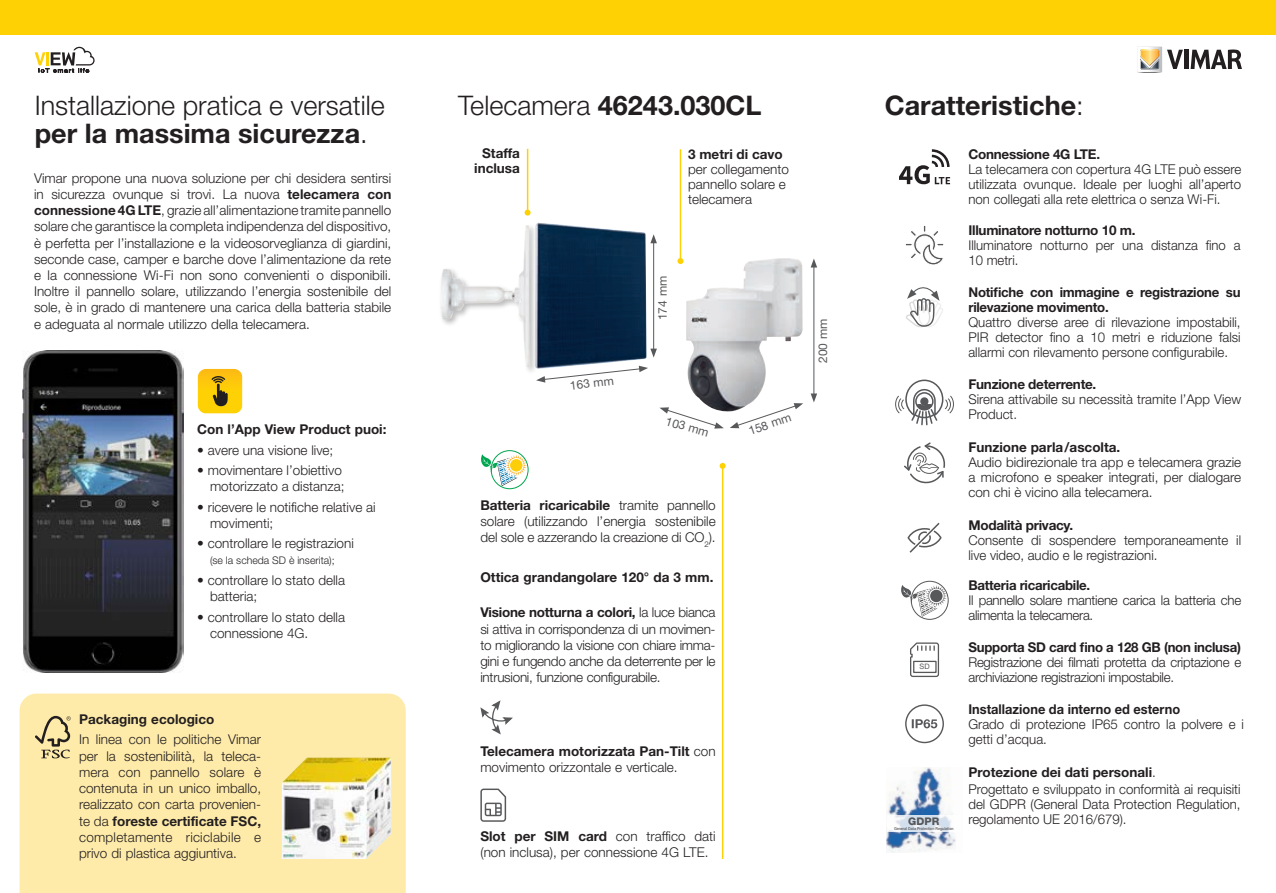
<style>
.page{position:relative;width:1276px;height:893px;background:#fff}
.page>*{position:absolute;margin:0;border:0;box-sizing:border-box;transform-origin:0 0}
.t1{font:300 27px/28.5px "Helvetica Neue LT Std";color:#231f20}
.t2{font:700 27px "Helvetica Neue LT Std";color:#231f20}
.t3{font:300 13.5px/16.2px "Helvetica Neue LT Std";color:#231f20}
.t4{font:700 13.5px/15px "Helvetica Neue LT Std";letter-spacing:-.02em;color:#231f20}
.t5{font:300 13.5px/15px "Helvetica Neue LT Std";letter-spacing:-.02em;color:#231f20}
.t6{font:700 13.5px/15px "Helvetica Neue LT Std";color:#231f20;text-align:center}
.t7{font:700 13.5px "Helvetica Neue LT Std";color:#231f20;scale:.95 1}
.t8{font:12px "Helvetica Neue LT Std";color:#57585a}
.t9{font:300 10.5px "Helvetica Neue LT Std";color:#231f20}
.t10{font:800 10.5px "Helvetica Neue LT Std";color:#57585a}
.t11{font:7.5px "Helvetica Neue LT Std";color:#57585a}
.t12{font:500 4.05px "Helvetica Neue LT Std";color:#57585a;scale:.9 1}
.s1{font-weight:300}
.s2{font-weight:700}
</style>
<div class="page">
<img style="left:537px;top:222px;width:109px;height:144px">
<img style="left:686px;top:258px;width:116px;height:154px">
<svg style="left:1137px;top:47px;width:46px;height:26px"></svg>
<hr style="left:1184px;top:50px;width:4px;height:19px;background:#231f20">
<svg style="left:1190px;top:49px;width:52px;height:20px"></svg>
<svg style="left:35px;top:47px;width:60px;height:25px"></svg>
<div style="left:438px;top:223px;width:99px;height:152px;background:#231f20;opacity:.3"></div>
<img style="left:440px;top:225px;width:89px;height:142px">
<svg style="left:197px;top:368px;width:46px;height:46px;background:#e5bc23"></svg>
<div style="left:20px;top:693px;width:386px;height:200px;background:#ffeba9"></div>
<img style="left:886px;top:767px;width:70px;height:85px">
<svg style="left:887px;top:816px;width:69px;height:16px"></svg>
<svg style="left:905px;top:225px;width:39px;height:40px"></svg>
<svg style="left:906px;top:287px;width:37px;height:40px"></svg>
<div style="left:0;top:0;width:1276px;height:34px;background:#fed105"></div>
<svg style="left:899px;top:149px;width:51px;height:35px"></svg>
<svg style="left:911px;top:719px;width:26px;height:9px"></svg>
<div style="left:905px;top:704px;width:39px;height:39px;border:1px solid #57585a;border-radius:50%"></div>
<svg style="left:904px;top:442px;width:42px;height:42px"></svg>
<img style="left:282px;top:757px;width:109px;height:102px">
<img style="left:22px;top:351px;width:161px;height:321px">
<hr style="left:527px;top:149px;width:1px;height:64px;background:#fed105">
<svg style="left:524px;top:210px;width:6px;height:6px"></svg>
<svg style="left:481px;top:450px;width:47px;height:40px"></svg>
<div style="left:491px;top:450px;width:37px;height:39px;border:1px solid #00a54f;border-radius:50%"></div>
<svg style="left:480px;top:700px;width:33px;height:35px"></svg>
<svg style="left:895px;top:379px;width:59px;height:47px"></svg>
<svg style="left:901px;top:522px;width:47px;height:155px"></svg>
<div style="left:911px;top:581px;width:37px;height:39px;border:1px solid #57585a;border-radius:50%"></div>
<hr style="left:813px;top:265px;width:1px;height:131px;background:#57585a">
<svg style="left:811px;top:259px;width:6px;height:8px"></svg>
<svg style="left:810px;top:393px;width:7px;height:9px"></svg>
<svg style="left:730px;top:403px;width:73px;height:25px"></svg>
<svg style="left:659px;top:407px;width:65px;height:22px"></svg>
<hr style="left:653px;top:241px;width:1px;height:110px;background:#57585a">
<svg style="left:650px;top:234px;width:7px;height:9px"></svg>
<svg style="left:650px;top:349px;width:7px;height:9px"></svg>
<svg style="left:536px;top:366px;width:112px;height:17px"></svg>
<hr style="left:680px;top:149px;width:1px;height:112px;background:#fed105">
<svg style="left:677px;top:258px;width:6px;height:6px"></svg>
<hr style="left:722px;top:466px;width:1px;height:393px;background:#fed105">
<svg style="left:719px;top:463px;width:6px;height:6px"></svg>
<svg style="left:480px;top:789px;width:26px;height:33px"></svg>
<svg style="left:35px;top:716px;width:36px;height:42px;background:#ccbc89"></svg>
<h1 class="t2" style="left:458px;top:89px;width:305px"><span class="s1">Telecamera</span> 46243.030CL</h1>
<h1 class="t1" style="left:35px;top:91px;width:352px">Installazione pratica e versatile <span class="s2">per la massima sicurezza</span>.</h1>
<h1 class="t2" style="left:884px;top:89px;width:200px">Caratteristiche<span class="s1">:</span></h1>
<p class="t6" style="left:474px;top:146px;width:47px">Staffa inclusa</p>
<p class="t6" style="left:688px;top:146px;width:96px">3 metri di cavo</p>
<p class="t3" style="left:688px;top:161px;width:102px;line-height:15px">per collegamento pannello solare e telecamera</p>
<p class="t4" style="left:968px;top:147px;width:133px">Connessione 4G LTE.</p>
<p class="t3" style="left:968px;top:162px;width:274px;line-height:15px;text-align:justify">La telecamera con copertura 4G LTE può essere utilizzata ovunque. Ideale per luoghi all’aperto non collegati alla rete elettrica o senza Wi-Fi.</p>
<p class="t3" style="left:34px;top:170px;width:359px;text-align:justify">Vimar propone una nuova soluzione per chi desidera sentirsi in sicurezza ovunque si trovi. La nuova <span class="s2">telecamera con connessione 4G LTE</span>, grazie all’alimentazione tramite pannello solare che garantisce la completa indipendenza del dispositivo, è perfetta per l’installazione e la videosorveglianza di giardini, seconde case, camper e barche dove l’alimentazione da rete e la connessione Wi-Fi non sono convenienti o disponibili.<br>Inoltre il pannello solare, utilizzando l’energia sostenibile del sole, è in grado di mantenere una carica della batteria stabile e adeguata al normale utilizzo della telecamera.</p>
<p class="t4" style="left:968px;top:222px;width:168px">Illuminatore notturno 10 m.</p>
<p class="t3" style="left:968px;top:237px;width:274px;line-height:15px">Illuminatore notturno per una distanza fino a<br>10 metri.</p>
<p class="t4" style="left:968px;top:284px;width:274px">Notifiche con immagine e registrazione su rilevazione movimento.</p>
<p class="t3" style="left:968px;top:314px;width:274px;line-height:15px;text-align:justify">Quattro diverse aree di rilevazione impostabili, PIR detector fino a 10 metri e riduzione falsi allarmi con rilevamento persone configurabile.</p>
<p class="t8" style="left:655px;top:320px;width:46px;rotate:-90deg">174 mm</p>
<p class="t8" style="left:815px;top:363px;width:46px;rotate:-90deg">200 mm</p>
<p class="t6" style="left:197px;top:421px;width:191px">Con l’App View Product puoi:</p>
<p class="t3" style="left:197px;top:441px;width:138px"><span class="s2">•</span> avere una visione live;</p>
<p class="t3" style="left:197px;top:462px;width:149px;text-align:right"><span class="s2">•</span> movimentare l’obiettivo motorizzato a distanza;</p>
<p class="t3" style="left:210px;top:498px;width:167px;text-indent:-13px"><span class="s2">•</span> ricevere le notifiche relative ai movimenti;</p>
<p class="t3" style="left:197px;top:535px;width:158px"><span class="s2">•</span> controllare le registrazioni</p>
<p class="t9" style="left:210px;top:554px;width:126px">(se la scheda SD è inserita);</p>
<p class="t3" style="left:210px;top:572px;width:137px;text-indent:-13px"><span class="s2">•</span> controllare lo stato della batteria;</p>
<p class="t3" style="left:210px;top:608px;width:137px;text-indent:-13px"><span class="s2">•</span> controllare lo stato della connessione 4G.</p>
<p class="t6" style="left:79px;top:711px;width:137px">Packaging ecologico</p>
<p class="t3" style="left:79px;top:731px;width:184px;text-align:justify">In linea con le politiche Vimar per la sostenibilità, la teleca&shy;mera con pannello solare è contenuta in un unico imballo, realizzato con carta provenien&shy;te da <span class="s2">foreste certificate FSC, </span>completamente riciclabile e privo di plastica aggiuntiva.</p>
<p class="t8" style="left:569px;top:378px;width:46px;rotate:-7deg">163 mm</p>
<p class="t8" style="left:668px;top:414px;width:46px;rotate:16deg">103 mm</p>
<p class="t3" style="left:480px;top:497px;width:237px;text-align:justify"><span class="s2">Batteria ricaricabile</span> tramite pannello solare (utilizzando l’energia sostenibile del sole e azzerando la creazione di CO<sub>2</sub>).</p>
<p class="t6" style="left:480px;top:569px;width:235px">Ottica grandangolare 120° da 3 mm.</p>
<p class="t3" style="left:480px;top:604px;width:237px;text-align:justify"><span class="s2">Visione notturna a colori,</span> la luce bianca si attiva in corrispondenza di un movimen&shy;to migliorando la visione con chiare imma&shy;gini e fungendo anche da deterrente per le intrusioni, funzione configurabile.</p>
<p class="t3" style="left:480px;top:743px;width:237px"><span class="s2">Telecamera motorizzata Pan-Tilt</span> con movimento orizzontale e verticale.</p>
<p class="t3" style="left:480px;top:828px;width:237px"><span class="s2">Slot per SIM card</span> con traffico dati (non inclusa), per connessione 4G LTE.</p>
<p class="t8" style="left:746px;top:424px;width:46px;rotate:-19deg">158 mm</p>
<p class="t11" style="left:919px;top:662px;width:12px">SD</p>
<p class="t10" style="left:908px;top:815px;width:33px">GDPR</p>
<p class="t12" style="left:894px;top:826px;width:68px">General Data Protection Regulation</p>
<p class="t4" style="left:968px;top:377px;width:129px">Funzione deterrente.</p>
<p class="t3" style="left:968px;top:392px;width:274px;line-height:15px">Sirena attivabile su necessità tramite l’App View<br>Product.</p>
<p class="t6" style="left:968px;top:439px;width:153px">Funzione parla/ascolta.</p>
<p class="t3" style="left:968px;top:454px;width:274px;line-height:15px;text-align:justify">Audio bidirezionale tra app e telecamera grazie a microfono e speaker integrati, per dialogare con chi è vicino alla telecamera.</p>
<p class="t4" style="left:968px;top:517px;width:106px">Modalità privacy.</p>
<p class="t3" style="left:968px;top:532px;width:274px;line-height:15px">Consente di sospendere temporaneamente il live video, audio e le registrazioni.</p>
<p class="t4" style="left:968px;top:578px;width:123px">Batteria ricaricabile.</p>
<p class="t5" style="left:968px;top:593px;width:274px">Il pannello solare mantiene carica la batteria che alimenta la telecamera.</p>
<p class="t4" style="left:968px;top:639px;width:274px">Supporta SD card fino a 128 GB (non inclusa)</p>
<p class="t5" style="left:968px;top:654px;width:274px">Registrazione dei filmati protetta da criptazione e archiviazione registrazioni impostabile.</p>
<p class="t7" style="left:968px;top:701px;width:224px">Installazione da interno ed esterno</p>
<p class="t3" style="left:968px;top:716px;width:277px;line-height:15px">Grado di protezione IP65 contro la polvere e i getti d’acqua.</p>
<p class="t3" style="left:968px;top:763px;width:274px;line-height:17.1px"><span class="s2">Protezione dei dati personali</span>.<br>Progettato e sviluppato in conformità ai requisiti</p>
<p class="t3" style="left:968px;top:796px;width:274px;line-height:15px">del GDPR (General Data Protection Regulation, regolamento UE 2016/679).</p>
</div>
